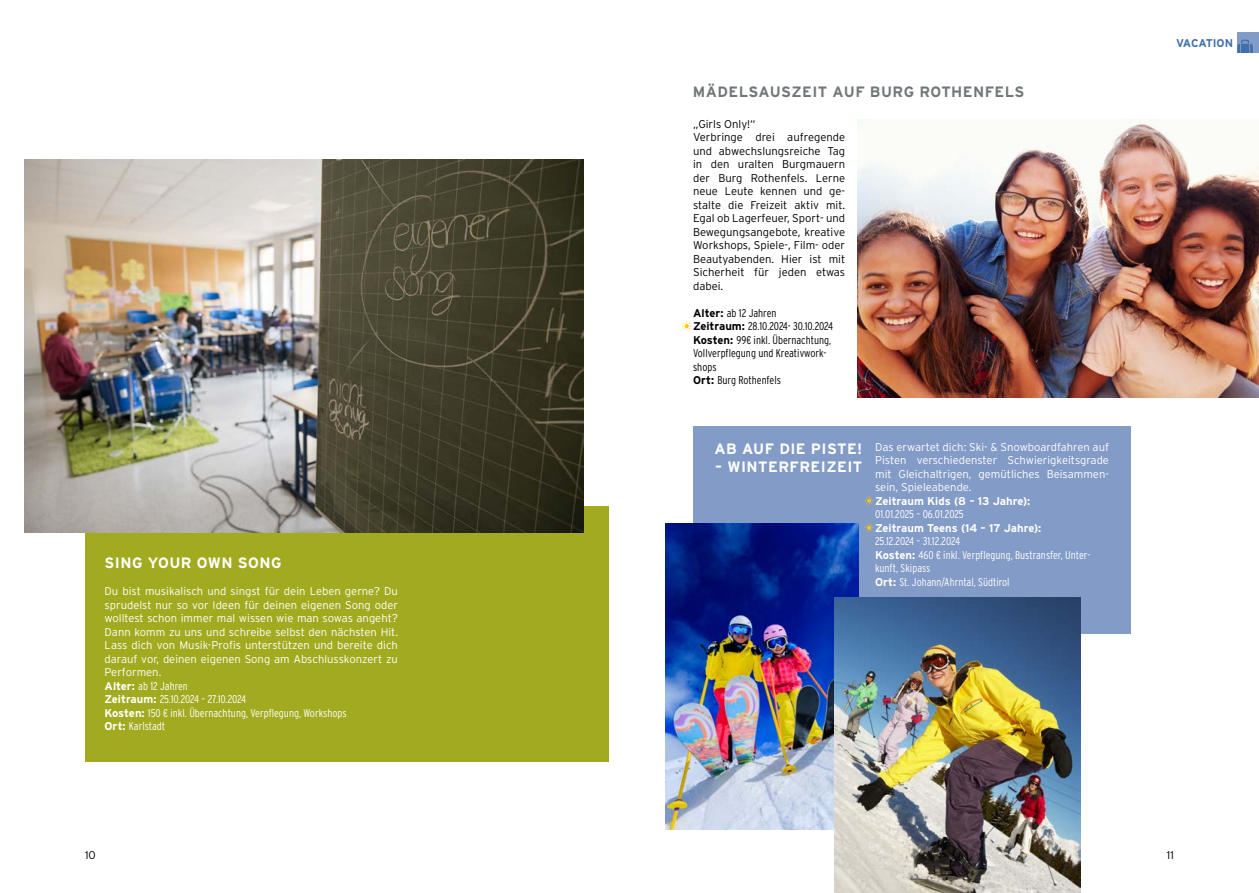
<style>
.page{position:relative;width:1259px;height:893px;background:#fff}
.page>*{position:absolute;margin:0;border:0;box-sizing:border-box;transform-origin:0 0}
.t1{font:700 15px "Interstate";letter-spacing:.03em;color:#fff}
.t2{font:700 15px "Interstate";letter-spacing:.03em;color:#72787a}
.t3{font:300 11.25px/13.5px "Interstate";color:#fff;text-align:justify}
.t4{font:300 11.25px/13.5px "Interstate";color:#000}
.t5{font:300 11.25px/13.5px "Interstate Condensed";color:#fff}
.t6{font:300 11.25px/13.5px "Interstate Condensed";color:#000}
.t7{font:700 11.25px "Interstate";color:#fff}
.t8{font:700 11.25px "Interstate";letter-spacing:-.015em;color:#4070ab}
.s1{font-family:"Interstate";font-weight:700}
</style>
<div class="page">
<div style="left:85px;top:506px;width:523px;height:255px;background:#a2ab20"></div>
<img style="left:25px;top:160px;width:558px;height:372px">
<div style="left:693px;top:426px;width:437px;height:208px;background:#839bc7"></div>
<img style="left:857px;top:119px;width:402px;height:279px">
<svg style="left:864px;top:496px;width:9px;height:9px"></svg>
<svg style="left:864px;top:523px;width:9px;height:9px"></svg>
<svg style="left:682px;top:322px;width:9px;height:9px"></svg>
<img style="left:665px;top:523px;width:193px;height:306px">
<img style="left:835px;top:597px;width:245px;height:296px">
<svg style="left:1237px;top:32px;width:22px;height:21px"></svg>
<h1 class="t1" style="left:105px;top:554px;width:179px">SING YOUR OWN SONG</h1>
<p class="t3" style="left:105px;top:584px;width:295px">Du bist musikalisch und singst für dein Leben gerne? Du sprudelst nur so vor Ideen für deinen eigenen Song oder wolltest schon immer mal wissen wie man sowas angeht?<br>Dann komm zu uns und schreibe selbst den nächsten Hit.<br>Lass dich von Musik-Profis unterstützen und bereite dich darauf vor, deinen eigenen Song am Abschlusskonzert zu Performen.</p>
<p class="t5" style="left:105px;top:679px;width:244px"><span class="s1">Alter:</span> ab 12 Jahren<br><span class="s1">Zeitraum:</span> 25.10.2024 – 27.10.2024<br><span class="s1">Kosten:</span> 150 € inkl. Übernachtung, Verpflegung, Workshops<br><span class="s1">Ort:</span> Karlstadt</p>
<h1 class="t2" style="left:693px;top:83px;width:333px">MÄDELSAUSZEIT AUF BURG ROTHENFELS</h1>
<p class="t4" style="left:693px;top:117px;width:154px">„Girls Only!“<br>Verbringe drei aufregende und abwechslungsreiche Tag in den uralten Burgmauern der Burg Rothenfels. Lerne neue Leute kennen und ge&shy;stalte die Freizeit aktiv mit.<br>Egal ob Lagerfeuer, Sport- und<br>Bewegungsangebote, kreative<br>Workshops, Spiele-, Film- oder<br>Beautyabenden. Hier ist mit<br>Sicherheit für jeden etwas dabei.</p>
<p class="t6" style="left:693px;top:306px;width:142px"><span class="s1">Alter:</span> ab 12 Jahren<br><span class="s1">Zeitraum:</span> 28.10.2024- 30.10.2024<br><span class="s1">Kosten:</span> 99€ inkl. Übernachtung,<br>Vollverpflegung und Kreativwork&shy;shops<br><span class="s1">Ort:</span> Burg Rothenfels</p>
<h1 class="t1" style="left:714px;top:440px;width:149px">AB AUF DIE PISTE!</h1>
<h1 class="t1" style="left:715px;top:458px;width:149px">– WINTERFREIZEIT</h1>
<p class="t3" style="left:875px;top:440px;width:235px">Das erwartet dich: Ski- &amp; Snowboardfahren auf Pisten verschiedenster Schwierigkeitsgrade mit Gleichaltrigen, gemütliches Beisammen&shy;sein, Spieleabende.</p>
<p class="t7" style="left:875px;top:494px;width:157px">Zeitraum Kids (8 – 13 Jahre):</p>
<p class="t5" style="left:875px;top:507px;width:90px">01.01.2025 – 06.01.2025</p>
<p class="t7" style="left:875px;top:521px;width:168px">Zeitraum Teens (14 – 17 Jahre):</p>
<p class="t5" style="left:875px;top:534px;width:217px">25.12.2024 – 31.12.2024<br><span class="s1">Kosten:</span> 460 € inkl. Verpflegung, Bustransfer, Unter&shy;kunft, Skipass<br><span class="s1">Ort:</span> St. Johann/Ahrntal, Südtirol</p>
<p class="t8" style="left:1176px;top:37px;width:59px">VACATION</p>
<p class="t4" style="left:85px;top:849px;width:12px">10</p>
<p class="t4" style="left:1167px;top:849px;width:9px">11</p>
</div>
